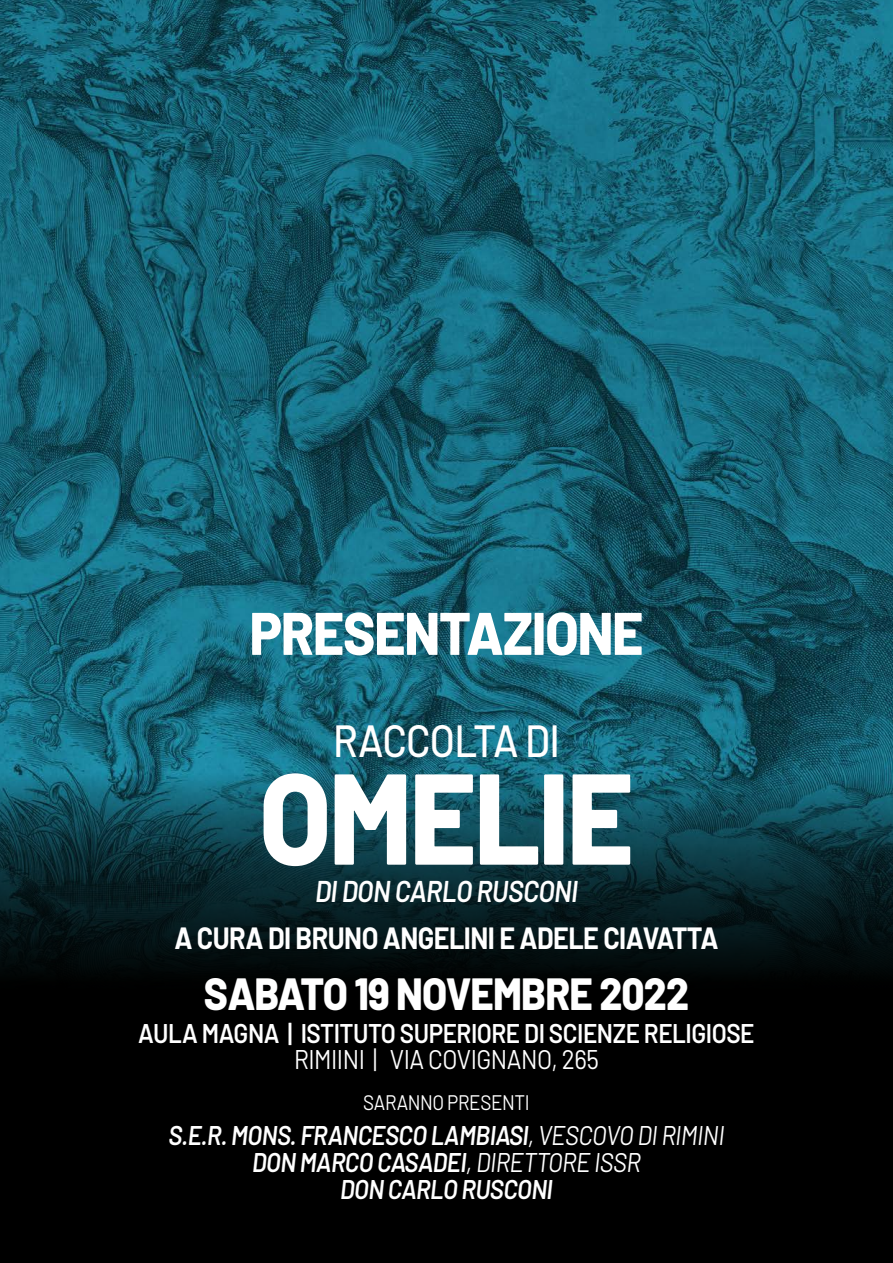
<style>
.page{position:relative;width:893px;height:1263px;background:#000}
.page>*{position:absolute;margin:0;border:0;box-sizing:border-box;transform-origin:0 0}
.t1{font:800 129px "Barlow";letter-spacing:-.02em;color:#fff;scale:.9 1}
.t2{font:800 60px "Barlow";letter-spacing:-.02em;color:#fff;scale:.9 1}
.t3{font:800 45px "Barlow";letter-spacing:-.02em;color:#fff;scale:.9 1}
.t4{font:500 45px "Barlow";letter-spacing:-.02em;color:#fff;scale:.9 1}
.t5{font:700 30px "Barlow";letter-spacing:-.02em;color:#fff;scale:.9 1}
.t6{font:italic 600 30px "Barlow";letter-spacing:-.02em;color:#fff;scale:.9 1}
.t7{font:italic 600 27px "Barlow";letter-spacing:-.02em;color:#fff;scale:.9 1}
.t8{font:600 27px "Barlow";letter-spacing:-.02em;color:#fff;scale:.9 1}
.t9{font:27px "Barlow";letter-spacing:-.02em;color:#fff;scale:.9 1}
.t10{font:21px "Barlow";letter-spacing:-.02em;color:#fff;scale:.9 1}
.s1{font-weight:400}
</style>
<div class="page">
<img style="left:0;top:0;width:893px;height:774px">
<svg style="left:0;top:774px;width:893px;height:195px;background:#0a313a"></svg>
<p class="t2" style="left:250px;top:588px;width:439px">PRESENTAZIONE</p>
<p class="t4" style="left:333px;top:708px;width:253px">RACCOLTA DI</p>
<p class="t1" style="left:259px;top:722px;width:418px">OMELIE</p>
<p class="t6" style="left:315px;top:869px;width:294px">DI DON CARLO RUSCONI</p>
<p class="t5" style="left:174px;top:915px;width:606px">A CURA DI BRUNO ANGELINI E ADELE CIAVATTA</p>
<p class="t3" style="left:204px;top:960px;width:541px">SABATO 19 NOVEMBRE 2022</p>
<p class="t8" style="left:138px;top:1014px;width:686px">AULA MAGNA | ISTITUTO SUPERIORE DI SCIENZE RELIGIOSE</p>
<p class="t9" style="left:294px;top:1039px;width:340px">RIMIINI | VIA COVIGNANO, 265</p>
<p class="t10" style="left:363px;top:1087px;width:186px">SARANNO PRESENTI</p>
<p class="t7" style="left:169px;top:1116px;width:619px">S.E.R. MONS. FRANCESCO LAMBIASI<span class="s1">, VESCOVO DI RIMINI</span></p>
<p class="t7" style="left:252px;top:1143px;width:433px">DON MARCO CASADEI<span class="s1">, DIRETTORE ISSR</span></p>
<p class="t7" style="left:340px;top:1170px;width:238px">DON CARLO RUSCONI</p>
</div>
